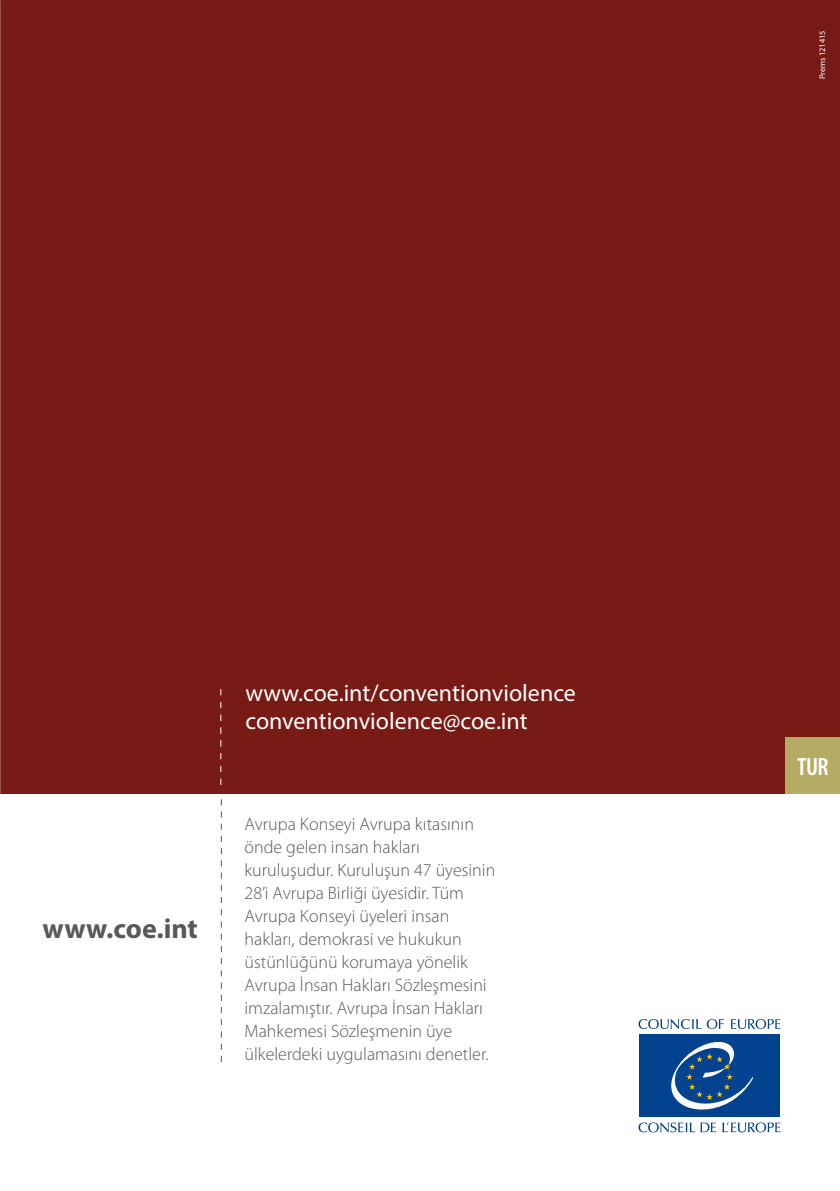
<style>
.page{position:relative;width:840px;height:1191px;background:#fff}
.page>*{position:absolute;margin:0;border:0;box-sizing:border-box;transform-origin:0 0}
.t1{font:700 28px "Myriad Pro";color:#58595b}
.t2{font:600 condensed 25.2px "Myriad Pro";color:#fff}
.t3{font:24px/28px "Myriad Pro";color:#fff}
.t4{font:300 18px/23px "Myriad Pro";color:#58595b}
.t5{font:8.4px "Myriad Pro";color:#fff}
</style>
<div class="page">
<div style="left:0;top:0;width:839px;height:794px;background:#771b14"></div>
<svg style="left:731px;top:1019px;width:49px;height:10px"></svg>
<svg style="left:638px;top:1019px;width:85px;height:10px"></svg>
<svg style="left:722px;top:1122px;width:58px;height:10px"></svg>
<svg style="left:700px;top:1122px;width:15px;height:10px"></svg>
<svg style="left:638px;top:1122px;width:56px;height:10px"></svg>
<div style="left:638px;top:1034px;width:141px;height:82px;background:#03428e"></div>
<svg style="left:671px;top:1041px;width:82px;height:69px"></svg>
<svg style="left:221px;top:799px;width:1px;height:263px"></svg>
<svg style="left:220px;top:689px;width:1px;height:96px"></svg>
<div style="left:785px;top:737px;width:54px;height:57px;background:#b6ab65"></div>
<img style="left:0;top:0;width:1px;height:1191px">
<p class="t5" style="left:816px;top:79px;width:51px;rotate:-90deg">Prems 121415</p>
<h1 class="t1" style="left:43px;top:910px;width:157px">www.coe.int</h1>
<h3 class="t3" style="left:245px;top:679px;width:332px">www.coe.int/conventionviolence conventionviolence@coe.int</h3>
<p class="t4" style="left:244px;top:812px;width:252px">Avrupa Konseyi Avrupa kıtasının önde gelen insan hakları kuruluşudur. Kuruluşun 47 üyesinin<br>28’i Avrupa Birliği üyesidir. Tüm<br>Avrupa Konseyi üyeleri insan hakları, demokrasi ve hukukun üstünlüğünü korumaya yönelik<br>Avrupa İnsan Hakları Sözleşmesini imzalamıştır. Avrupa İnsan Hakları<br>Mahkemesi Sözleşmenin üye ülkelerdeki uygulamasını denetler.</p>
<h2 class="t2" style="left:796px;top:751px;width:33px">TUR</h2>
</div>
